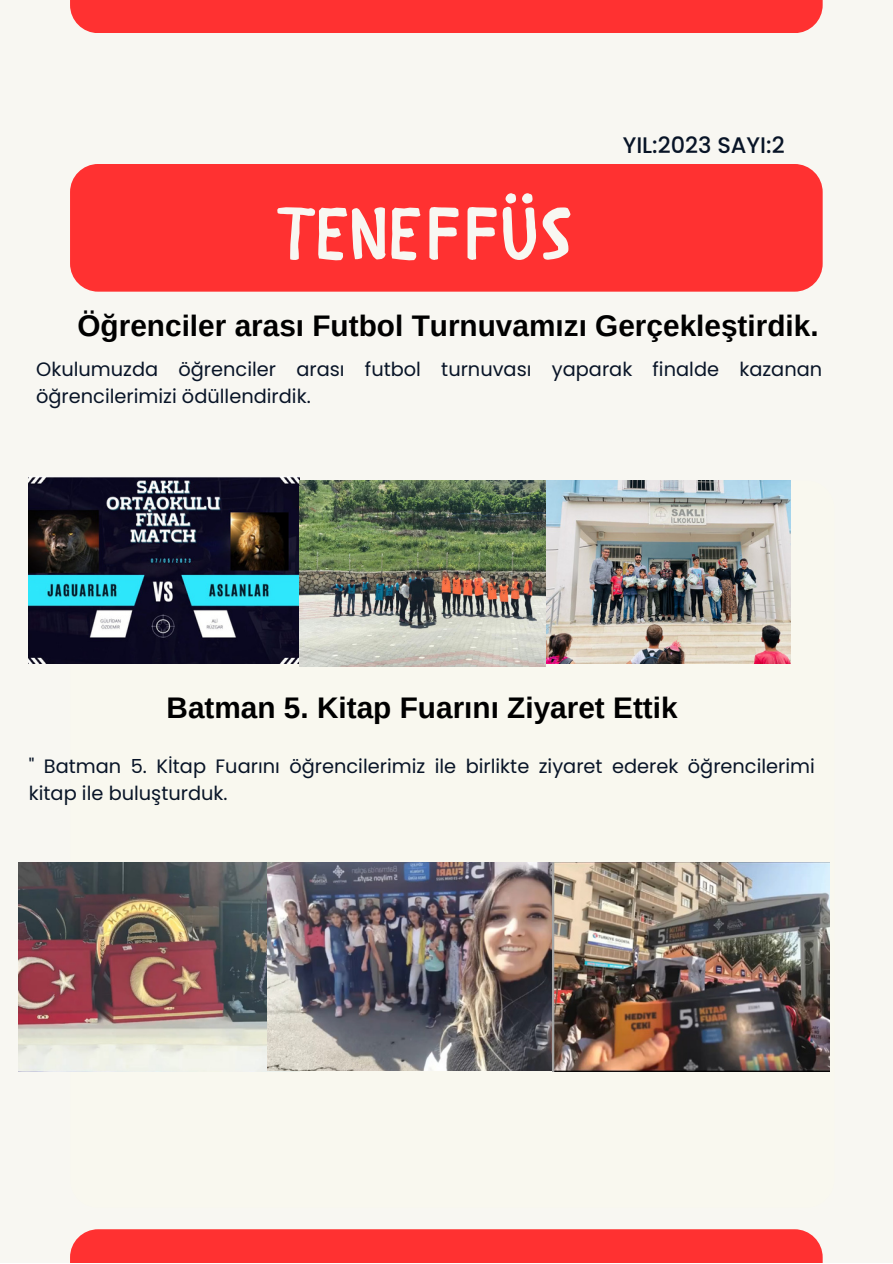
<style>
.page{position:relative;width:893px;height:1264px;background:#fff}
.page>*{position:absolute;margin:0;border:0;box-sizing:border-box;transform-origin:0 0}
.t1{font:75px "CHILDRENONE";letter-spacing:.045em;color:#f8f7f2}
.t2{font:700 29.7px "Arimo";color:#000}
.t3{font:500 22.5px "Poppins";color:#081427}
.t4{font:19.35px/27px "Poppins";color:#081427}
</style>
<div class="page">
<div style="left:0;top:0;width:892px;height:1262px;background:#f8f7f2"></div>
<div style="left:70px;top:164px;width:752px;height:127px;background:#ff3131;border-radius:28px"></div>
<div style="left:70px;top:1229px;width:752px;height:33px;background:#ff3131"></div>
<div style="left:70px;top:0;width:752px;height:33px;background:#ff3131"></div>
<img style="left:19px;top:862px;width:281px;height:209px">
<img style="left:267px;top:862px;width:286px;height:208px">
<img style="left:553px;top:862px;width:276px;height:209px">
<img style="left:29px;top:476px;width:271px;height:187px">
<img style="left:299px;top:480px;width:246px;height:186px">
<img style="left:546px;top:480px;width:244px;height:183px">
<p class="t1" style="left:280px;top:168px;width:293px">TENEFFÜS</p>
<p class="t3" style="left:622px;top:130px;width:163px">YIL:2023 SAYI:2</p>
<p class="t2" style="left:77px;top:309px;width:742px">Öğrenciler arası Futbol Turnuvamızı Gerçekleştirdik.</p>
<p class="t4" style="left:36px;top:356px;width:787px">Okulumuzda öğrenciler arası futbol turnuvası yaparak finalde kazanan öğrencilerimizi ödüllendirdik.</p>
<p class="t2" style="left:166px;top:691px;width:512px">Batman 5. Kitap Fuarını Ziyaret Ettik</p>
<p class="t4" style="left:29px;top:752px;width:787px">" Batman 5. Kİtap Fuarını öğrencilerimiz ile birlikte ziyaret ederek öğrencilerimi kitap ile buluşturduk.</p>
</div>
